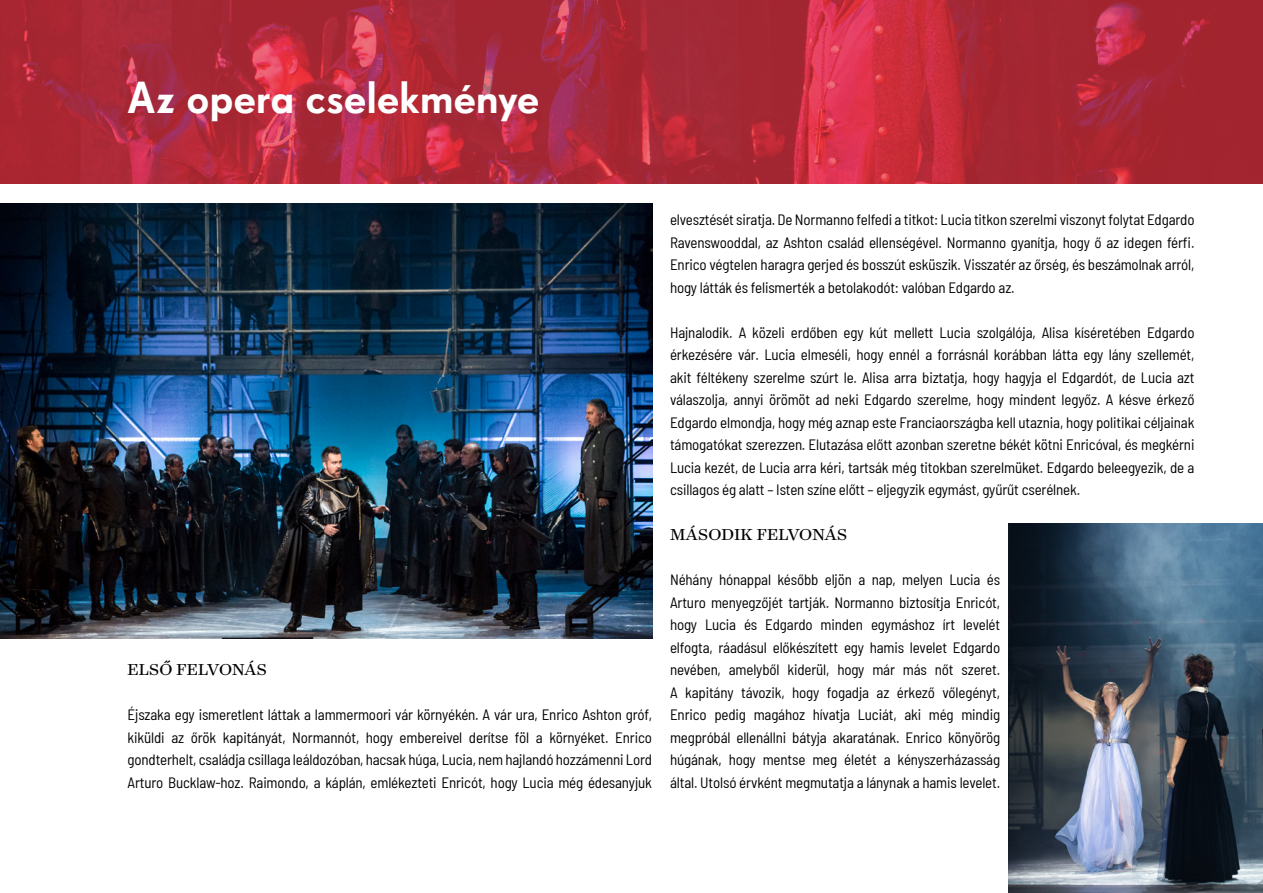
<style>
.page{position:relative;width:1263px;height:893px;background:#fff}
.page>*{position:absolute;margin:0;border:0;box-sizing:border-box;transform-origin:0 0}
._1__Title-2{font:500 43.5px "Super Grotesk Pro";letter-spacing:-.005em;color:#fff}
._1__Title-3{font:18px "Surveyor Text";color:#000}
.t1{font:semi-condensed 15px/22.5px "Barlow";letter-spacing:-.01em;color:#000;text-align:justify}
</style>
<div class="page">
<img style="left:0;top:0;width:1263px;height:184px">
<img style="left:0;top:204px;width:652px;height:434px">
<img style="left:1009px;top:524px;width:254px;height:369px">
<p class="_1__Title-2" style="left:128px;top:71px;width:414px">Az opera cselekménye</p>
<p class="_1__Title-3" style="left:128px;top:658px;width:141px">ELSŐ FELVONÁS</p>
<p class="t1" style="left:128px;top:702px;width:526px">Éjszaka egy ismeretlent láttak a lammermoori vár környékén. A vár ura, Enrico Ashton gróf, kiküldi az őrök kapitányát, Normannót, hogy embereivel derítse föl a környéket. Enrico gondterhelt, családja csillaga leáldozóban, hacsak húga, Lucia, nem hajlandó hozzámenni Lord Arturo Bucklaw-hoz. Raimondo, a káplán, emlékezteti Enricót, hogy Lucia még édesanyjuk</p>
<p class="t1" style="left:670px;top:207px;width:526px">elvesztését siratja. De Normanno felfedi a titkot: Lucia titkon szerelmi viszonyt folytat Edgardo Ravenswooddal, az Ashton család ellenségével. Normanno gyanítja, hogy ő az idegen férfi.<br>Enrico végtelen haragra gerjed és bosszút esküszik. Visszatér az őrség, és beszámolnak arról, hogy látták és felismerték a betolakodót: valóban Edgardo az.</p>
<p class="t1" style="left:670px;top:320px;width:526px">Hajnalodik. A közeli erdőben egy kút mellett Lucia szolgálója, Alisa kíséretében Edgardo érkezésére vár. Lucia elmeséli, hogy ennél a forrásnál korábban látta egy lány szellemét, akit féltékeny szerelme szúrt le. Alisa arra biztatja, hogy hagyja el Edgardót, de Lucia azt válaszolja, annyi örömöt ad neki Edgardo szerelme, hogy mindent legyőz. A késve érkező Edgardo elmondja, hogy még aznap este Franciaországba kell utaznia, hogy politikai céljainak támogatókat szerezzen. Elutazása előtt azonban szeretne békét kötni Enricóval, és megkérni Lucia kezét, de Lucia arra kéri, tartsák még titokban szerelmüket. Edgardo beleegyezik, de a csillagos ég alatt – Isten színe előtt – eljegyzik egymást, gyűrűt cserélnek.</p>
<p class="_1__Title-3" style="left:670px;top:523px;width:179px">MÁSODIK FELVONÁS</p>
<p class="t1" style="left:670px;top:567px;width:332px">Néhány hónappal később eljön a nap, melyen Lucia és Arturo menyegzőjét tartják. Normanno biztosítja Enricót, hogy Lucia és Edgardo minden egymáshoz írt levelét elfogta, ráadásul előkészített egy hamis levelet Edgardo nevében, amelyből kiderül, hogy már más nőt szeret.<br>A kapitány távozik, hogy fogadja az érkező vőlegényt, Enrico pedig magához hívatja Luciát, aki még mindig megpróbál ellenállni bátyja akaratának. Enrico könyörög húgának, hogy mentse meg életét a kényszerházasság által. Utolsó érvként megmutatja a lánynak a hamis levelet.</p>
</div>
